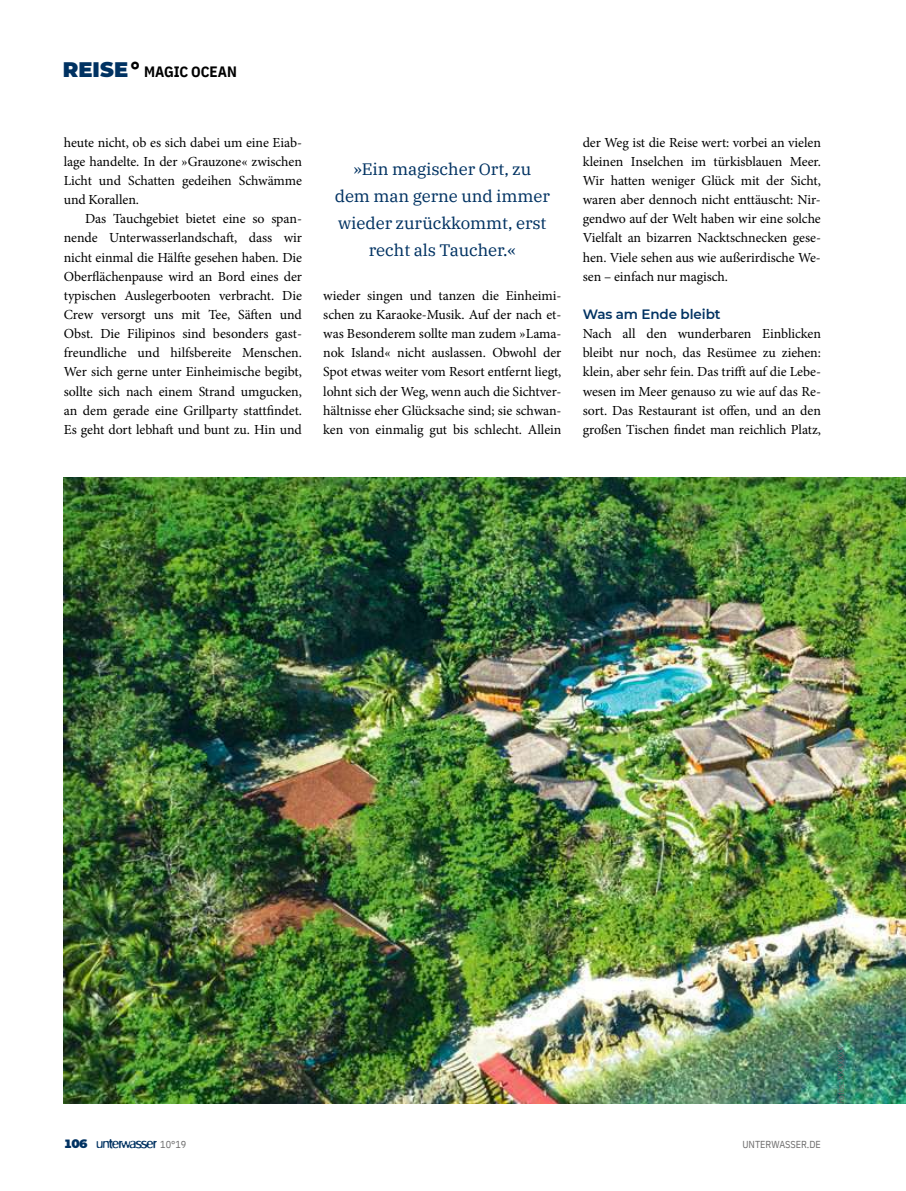
<style>
.page{position:relative;width:906px;height:1191px;background:#fff}
.page>*{position:absolute;margin:0;border:0;box-sizing:border-box;transform-origin:0 0}
.t1{font:16.5px/27px "IBM Plex Serif";letter-spacing:-.005em;color:#003262;text-align:center}
.t2{font:700 15px "IBM Plex Sans Cond";letter-spacing:-.005em;color:#000}
.t3{font:13.8px/19.2px "Minion Pro";letter-spacing:-.005em;color:#000;text-align:justify}
.t4{font:600 13.5px "Montserrat";letter-spacing:-.005em;color:#003262}
.t5{font:10.2px "IBM Plex Sans Cond";color:#6d6c6c}
.t6{font:9px "IBM Plex Sans Cond";letter-spacing:-.01em;color:#6d6c6c}
.s1{font-family:"Montserrat";font-weight:900;font-size:21px;color:#003262}
.s2{font-family:"Montserrat";font-weight:900;font-size:21px}
.s3{font-family:"Montserrat";font-weight:900;font-size:12px;color:#003262}
.s4{font-family:"Unterwasser";font-size:12px;color:#003262}
</style>
<div class="page">
<img style="left:64px;top:477px;width:842px;height:626px">
<hr style="left:905px;top:136px;width:1px;height:247px;background:#000">
<p class="t2" style="left:63px;top:61px;width:176px"><span class="s1">REISE</span> <span class="s2">°</span> MAGIC OCEAN</p>
<p class="t3" style="left:64px;top:133px;width:240px">heute nicht, ob es sich dabei um eine Eiab&shy;lage handelte. In der »Grauzone« zwischen Licht und Schatten gedeihen Schwämme und Korallen.</p>
<p class="t3" style="left:64px;top:209px;width:240px;text-indent:21px">Das Tauchgebiet bietet eine so span&shy;nende Unterwasserlandschaft, dass wir nicht einmal die Hälfte gesehen haben. Die Oberflächenpause wird an Bord eines der typischen Auslegerbooten verbracht. Die Crew versorgt uns mit Tee, Säften und Obst. Die Filipinos sind besonders gast&shy;freundliche und hilfsbereite Menschen.<br>Wer sich gerne unter Einheimische begibt, sollte sich nach einem Strand umgucken, an dem gerade eine Grillparty stattfindet.<br>Es geht dort lebhaft und bunt zu. Hin und</p>
<p class="t1" style="left:335px;top:155px;width:217px">»Ein magischer Ort, zu dem man gerne und immer wieder zurückkommt, erst recht als Taucher.«</p>
<p class="t3" style="left:323px;top:286px;width:240px">wieder singen und tanzen die Einheimi&shy;schen zu Karaoke-Musik. Auf der nach et&shy;was Besonderem sollte man zudem »Lama&shy;nok Island« nicht auslassen. Obwohl der Spot etwas weiter vom Resort entfernt liegt, lohnt sich der Weg, wenn auch die Sichtver&shy;hältnisse eher Glücksache sind; sie schwan&shy;ken von einmalig gut bis schlecht. Allein</p>
<p class="t3" style="left:583px;top:133px;width:240px">der Weg ist die Reise wert: vorbei an vielen kleinen Inselchen im türkisblauen Meer.<br>Wir hatten weniger Glück mit der Sicht, waren aber dennoch nicht enttäuscht: Nir&shy;gendwo auf der Welt haben wir eine solche Vielfalt an bizarren Nacktschnecken gese&shy;hen. Viele sehen aus wie außerirdische We&shy;sen – einfach nur magisch.</p>
<p class="t4" style="left:583px;top:306px;width:139px">Was am Ende bleibt</p>
<p class="t3" style="left:583px;top:324px;width:240px">Nach all den wunderbaren Einblicken bleibt nur noch, das Resümee zu ziehen: klein, aber sehr fein. Das trifft auf die Lebe&shy;wesen im Meer genauso zu wie auf das Re&shy;sort. Das Restaurant ist offen, und an den großen Tischen findet man reichlich Platz,</p>
<p class="t5" style="left:64px;top:1138px;width:124px"><span class="s3">106</span> <span class="s4">u</span> 10°19</p>
<p class="t5" style="left:742px;top:1138px;width:80px">UNTERWASSER.DE</p>
<p class="t6" style="left:835px;top:1103px;width:60px;rotate:-90deg">Fotos: XXXXXXX</p>
</div>
